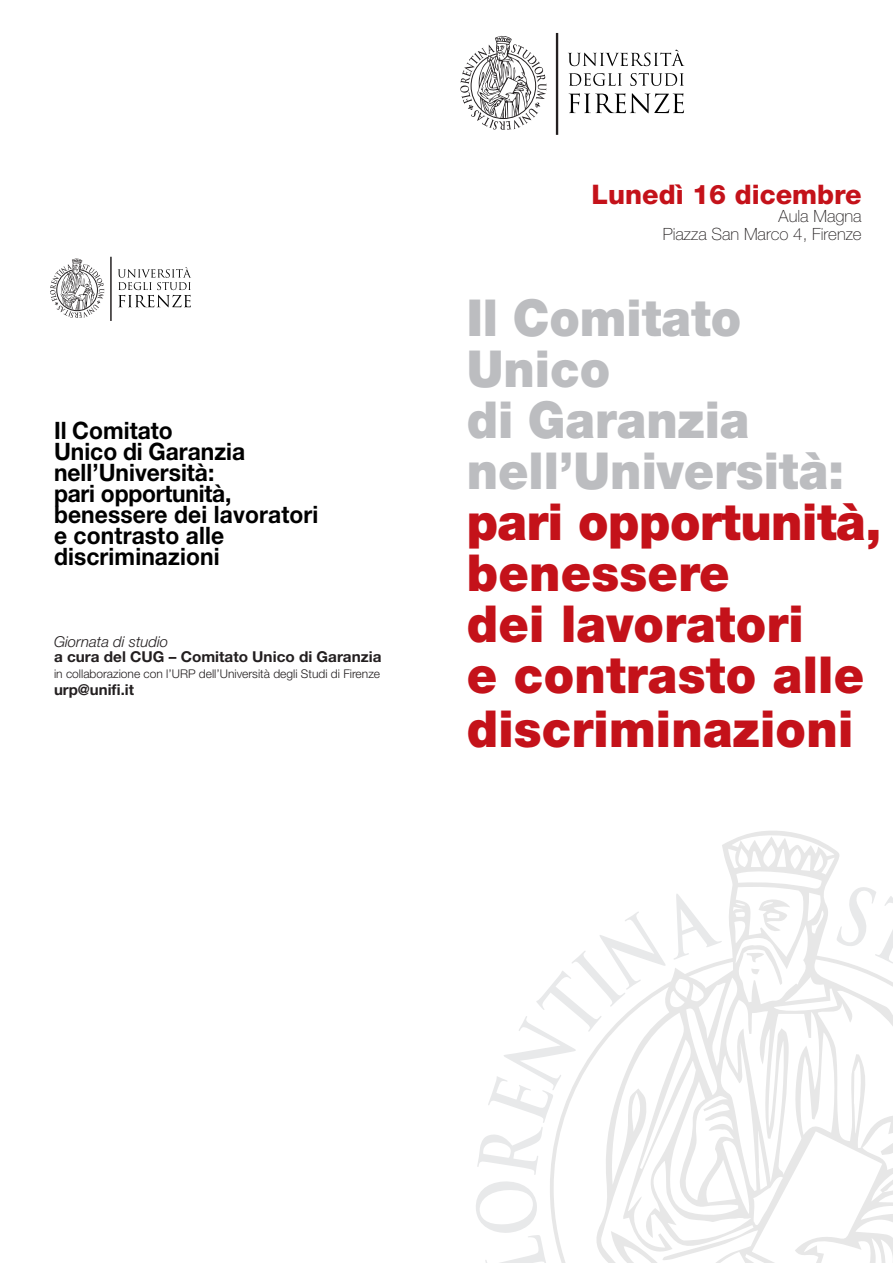
<style>
.page{position:relative;width:893px;height:1263px;background:#fff}
.page>*{position:absolute;margin:0;border:0;box-sizing:border-box;transform-origin:0 0}
.t1{font:900 51px/54px "Helvetica Neue LT Pro";letter-spacing:.005em;color:#c4121a;scale:.95 1}
.t2{font:900 51px/51px "Helvetica Neue LT Pro";color:#bcbdc0;scale:.95 1}
.t3{font:800 27px "Helvetica Neue LT Pro";color:#c4121a}
.t4{font:700 24px "Helvetica Neue LT Pro";color:#000;scale:.95 1}
.t5{font:100 16.95px "Helvetica Neue LT Pro";color:#231f20}
.t6{font:700 15px "Helvetica Neue LT Pro";color:#231f20}
.t7{font:italic 300 15px "Helvetica Neue LT Pro";color:#231f20}
.t8{font:300 12px "Helvetica Neue LT Pro";color:#231f20}
</style>
<div class="page">
<hr style="left:556px;top:33px;width:2px;height:102px;background:#231f20">
<svg style="left:569px;top:93px;width:115px;height:20px"></svg>
<svg style="left:569px;top:73px;width:115px;height:13px"></svg>
<svg style="left:568px;top:50px;width:116px;height:16px"></svg>
<svg style="left:460px;top:35px;width:86px;height:95px"></svg>
<svg style="left:476px;top:951px;width:110px;height:312px"></svg>
<svg style="left:548px;top:952px;width:45px;height:311px"></svg>
<svg style="left:593px;top:831px;width:300px;height:432px"></svg>
<hr style="left:110px;top:257px;width:2px;height:64px;background:#231f20">
<svg style="left:118px;top:267px;width:73px;height:40px"></svg>
<svg style="left:50px;top:258px;width:54px;height:60px"></svg>
<p class="t4" style="left:54px;top:415px;width:126px">Il Comitato</p>
<p class="t4" style="left:54px;top:436px;width:203px">Unico di Garanzia</p>
<p class="t4" style="left:54px;top:457px;width:170px">nell’Università:</p>
<p class="t4" style="left:54px;top:478px;width:188px">pari opportunità,</p>
<p class="t4" style="left:54px;top:499px;width:280px">benessere dei lavoratori</p>
<p class="t4" style="left:54px;top:520px;width:181px">e contrasto alle</p>
<p class="t4" style="left:54px;top:541px;width:176px">discriminazioni</p>
<p class="t7" style="left:54px;top:632px;width:116px">Giornata di studio</p>
<p class="t6" style="left:54px;top:647px;width:329px">a cura del CUG – Comitato Unico di Garanzia</p>
<p class="t8" style="left:54px;top:667px;width:328px">in collaborazione con l’URP dell’Università degli Studi di Firenze</p>
<p class="t6" style="left:54px;top:680px;width:82px">urp@unifi.it</p>
<p class="t3" style="left:592px;top:179px;width:272px">Lunedì 16 dicembre</p>
<p class="t5" style="left:779px;top:206px;width:85px">Aula Magna</p>
<p class="t5" style="left:663px;top:224px;width:201px">Piazza San Marco 4, Firenze</p>
<p class="t2" style="left:467px;top:292px;width:291px">Il Comitato</p>
<p class="t2" style="left:467px;top:343px;width:153px">Unico</p>
<p class="t2" style="left:467px;top:394px;width:399px">di Garanzia nell’Università:</p>
<p class="t1" style="left:467px;top:494px;width:438px">pari opportunità,</p>
<p class="t1" style="left:467px;top:545px;width:278px">benessere</p>
<p class="t1" style="left:467px;top:596px;width:356px">dei lavoratori</p>
<p class="t1" style="left:467px;top:647px;width:420px">e contrasto alle discriminazioni</p>
</div>
